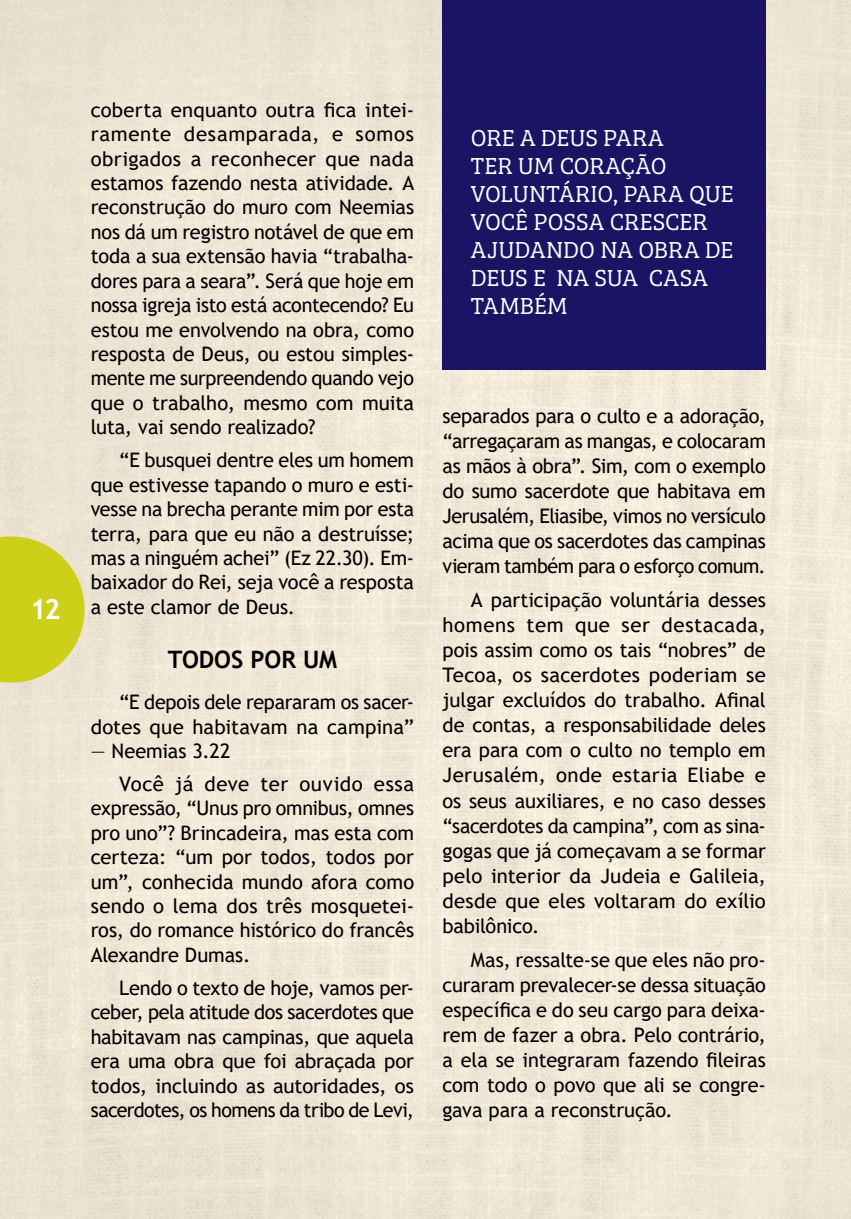
<style>
.page{position:relative;width:851px;height:1219px;background:#fff}
.page>*{position:absolute;margin:0;border:0;box-sizing:border-box;transform-origin:0 0}
.t1{font:700 28px "Trebuchet MS";color:#fff}
.t2{font:300 24px/28px "Bree Serif";letter-spacing:-.015em;color:#fff}
.t3{font:700 24px "Trebuchet MS";letter-spacing:-.005em;color:#000}
.t4{font:20px/24.4px "Trebuchet MS";letter-spacing:-.01em;color:#000;text-align:justify}
.t5{font:20px/33px "Trebuchet MS";letter-spacing:.015em;color:#000}
</style>
<div class="page">
<div style="left:0;top:0;width:850px;height:1219px;background:#f0e6d5"></div>
<div style="left:442px;top:0;width:323px;height:369px;background:#1b1464"></div>
<svg style="left:0;top:536px;width:84px;height:147px"></svg>
<h1 class="t1" style="left:30px;top:592px;width:32px">12</h1>
<p class="t4" style="left:91px;top:97px;width:325px">coberta enquanto outra fica intei&shy;ramente desamparada, e somos obrigados a reconhecer que nada estamos fazendo nesta atividade. A reconstrução do muro com Neemias nos dá um registro notável de que em toda a sua extensão havia “trabalha&shy;dores para a seara”. Será que hoje em nossa igreja isto está acontecendo? Eu estou me envolvendo na obra, como resposta de Deus, ou estou simples&shy;mente me surpreendendo quando vejo que o trabalho, mesmo com muita luta, vai sendo realizado?</p>
<p class="t4" style="left:91px;top:448px;width:325px;text-indent:28px">“E busquei dentre eles um homem que estivesse tapando o muro e esti&shy;vesse na brecha perante mim por esta terra, para que eu não a destruísse; mas a ninguém achei” (Ez 22.30). Em&shy;baixador do Rei, seja você a resposta a este clamor de Deus.</p>
<p class="t3" style="left:168px;top:644px;width:171px">TODOS POR UM</p>
<p class="t4" style="left:91px;top:690px;width:325px;text-align:right">“E depois dele repararam os sacer&shy;dotes que habitavam na campina”</p>
<p class="t5" style="left:119px;top:734px;width:296px;text-indent:-28px">— Neemias 3.22<br>Você já deve ter ouvido essa</p>
<p class="t4" style="left:91px;top:796px;width:325px">expressão, “Unus pro omnibus, omnes pro uno”? Brincadeira, mas esta com certeza: “um por todos, todos por um”, conhecida mundo afora como sendo o lema dos três mosquetei&shy;ros, do romance histórico do francês Alexandre Dumas.</p>
<p class="t4" style="left:91px;top:975px;width:325px;text-indent:28px">Lendo o texto de hoje, vamos per&shy;ceber, pela atitude dos sacerdotes que habitavam nas campinas, que aquela era uma obra que foi abraçada por todos, incluindo as autoridades, os sacerdotes, os homens da tribo de Levi,</p>
<p class="t2" style="left:471px;top:122px;width:85px">ORE ADEUS</p>
<p class="t2" style="left:603px;top:122px;width:16px">PARA</p>
<p class="t2" style="left:471px;top:150px;width:15px">TER</p>
<p class="t2" style="left:518px;top:150px;width:58px">UM CORA</p>
<p class="t2" style="left:620px;top:150px;width:44px">ÇÃO</p>
<p class="t2" style="left:471px;top:178px;width:30px">VOLUNT</p>
<p class="t2" style="left:559px;top:178px;width:80px">ÁRIO, PARA</p>
<p class="t2" style="left:689px;top:178px;width:30px">QUE</p>
<p class="t2" style="left:471px;top:206px;width:78px">VOC Ê POSSA</p>
<p class="t2" style="left:471px;top:206px;width:184px;text-indent:139px">CRESCER<br>AJUDANDONA OBRA</p>
<p class="t2" style="left:704px;top:234px;width:28px">DE</p>
<p class="t2" style="left:470px;top:262px;width:15px">DEUS</p>
<p class="t2" style="left:533px;top:262px;width:77px">E NA SUA</p>
<p class="t2" style="left:648px;top:262px;width:16px">CASA</p>
<p class="t2" style="left:470px;top:290px;width:17px">TAMB</p>
<p class="t2" style="left:534px;top:290px;width:33px">ÉM</p>
<p class="t4" style="left:442px;top:403px;width:325px;line-height:25px">separados para o culto e a adoração, “arregaçaram as mangas, e colocaram as mãos à obra”. Sim, com o exemplo do sumo sacerdote que habitava em Jerusalém, Eliasibe, vimos no versículo acima que os sacerdotes das campinas vieram também para o esforço comum.</p>
<p class="t4" style="left:442px;top:587px;width:325px;line-height:25px;text-indent:28px">A participação voluntária desses homens tem que ser destacada, pois assim como os tais “nobres” de Tecoa, os sacerdotes poderiam se julgar excluídos do trabalho. Afinal de contas, a responsabilidade deles era para com o culto no templo em Jerusalém, onde estaria Eliabe e os seus auxiliares, e no caso desses “sacerdotes da campina”, com as sina&shy;gogas que já começavam a se formar pelo interior da Judeia e Galileia, desde que eles voltaram do exílio babilônico.</p>
<p class="t4" style="left:442px;top:947px;width:325px;line-height:25px;text-indent:28px">Mas, ressalte-se que eles não pro&shy;curaram prevalecer-se dessa situação específica e do seu cargo para deixa&shy;rem de fazer a obra. Pelo contrário, a ela se integraram fazendo fileiras com todo o povo que ali se congre&shy;gava para a reconstrução.</p>
</div>
